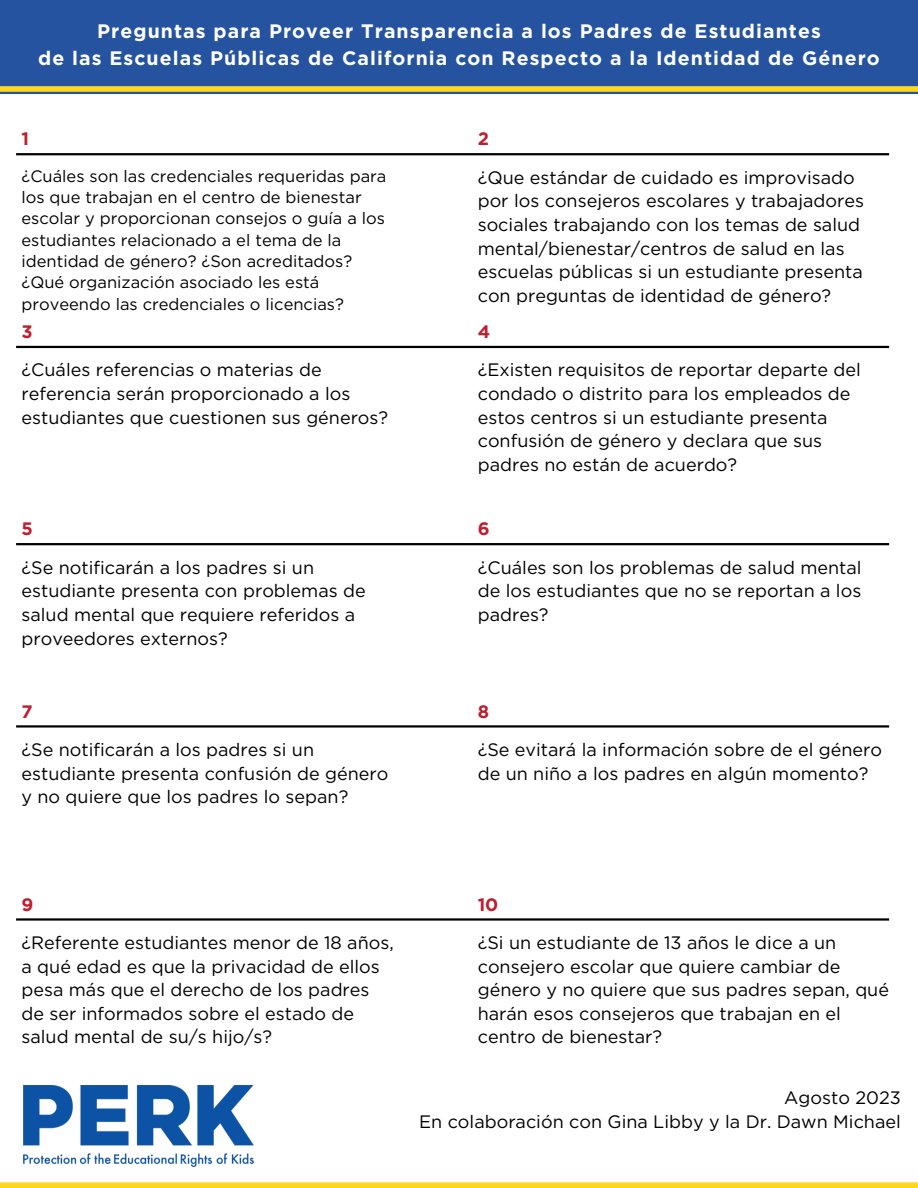
<style>
.page{position:relative;width:918px;height:1188px;background:#fff}
.page>*{position:absolute;margin:0;border:0;box-sizing:border-box;transform-origin:0 0}
.t1{font:700 19.5px "Gotham";letter-spacing:.055em;color:#fff}
.t2{font:18px/23.7px "Gotham";color:#000}
.t3{font:700 18px "Gotham";color:#be1e2e}
.t4{font:16.5px/21.3px "Gotham";color:#000}
</style>
<div class="page">
<hr style="left:16px;top:153px;width:873px;height:2px;background:#000">
<div style="left:0;top:0;width:918px;height:93px;background:#2553a0"></div>
<div style="left:0;top:86px;width:918px;height:6px;background:#ffd71d"></div>
<hr style="left:16px;top:346px;width:873px;height:2px;background:#000">
<hr style="left:16px;top:543px;width:873px;height:2px;background:#000">
<hr style="left:16px;top:725px;width:873px;height:3px;background:#000">
<hr style="left:16px;top:918px;width:873px;height:3px;background:#000">
<div style="left:0;top:1182px;width:918px;height:6px;background:#ffd71d"></div>
<img style="left:23px;top:1085px;width:231px;height:81px">
<p class="t1" style="left:97px;top:20px;width:725px">Preguntas para Proveer Transparencia a los Padres de Estudiantes</p>
<p class="t1" style="left:38px;top:47px;width:843px">de las Escuelas Públicas de California con Respecto a la Identidad de Género</p>
<p class="t3" style="left:22px;top:128px;width:9px">1</p>
<p class="t3" style="left:478px;top:128px;width:13px">2</p>
<p class="t4" style="left:22px;top:165px;width:367px">¿Cuáles son las credenciales requeridas para los que trabajan en el centro de bienestar escolar y proporcionan consejos o guía a los estudiantes relacionado a el tema de la identidad de género? ¿Son acreditados? ¿Qué organización asociado les está proveendo las credenciales o licencias?</p>
<p class="t2" style="left:478px;top:165px;width:388px">¿Que estándar de cuidado es improvisado por los consejeros escolares y trabajadores sociales trabajando con los temas de salud mental/bienestar/centros de salud en las escuelas públicas si un estudiante presenta con preguntas de identidad de género?</p>
<p class="t3" style="left:22px;top:321px;width:13px">3</p>
<p class="t3" style="left:478px;top:321px;width:14px">4</p>
<p class="t2" style="left:22px;top:358px;width:368px">¿Cuáles referencias o materias de referencia serán proporcionado a los estudiantes que cuestionen sus géneros?</p>
<p class="t2" style="left:478px;top:358px;width:385px">¿Existen requisitos de reportar departe del condado o distrito para los empleados de estos centros si un estudiante presenta confusión de género y declara que sus padres no están de acuerdo?</p>
<p class="t3" style="left:22px;top:518px;width:13px">5</p>
<p class="t3" style="left:478px;top:518px;width:13px">6</p>
<p class="t2" style="left:22px;top:555px;width:346px">¿Se notificarán a los padres si un estudiante presenta con problemas de salud mental que requiere referidos a proveedores externos?</p>
<p class="t2" style="left:478px;top:555px;width:385px;text-align:justify">¿Cuáles son los problemas de salud mental de los estudiantes que no se reportan a los padres?</p>
<p class="t3" style="left:22px;top:700px;width:13px">7</p>
<p class="t3" style="left:478px;top:700px;width:13px">8</p>
<p class="t2" style="left:22px;top:738px;width:368px">¿Se notificarán a los padres si un estudiante presenta confusión de género y no quiere que los padres lo sepan?</p>
<p class="t2" style="left:478px;top:738px;width:406px">¿Se evitará la información sobre de el género de un niño a los padres en algún momento?</p>
<p class="t3" style="left:22px;top:893px;width:13px">9</p>
<p class="t3" style="left:478px;top:893px;width:22px">10</p>
<p class="t2" style="left:22px;top:931px;width:374px">¿Referente estudiantes menor de 18 años, a qué edad es que la privacidad de ellos pesa más que el derecho de los padres de ser informados sobre el estado de salud mental de su/s hijo/s?</p>
<p class="t2" style="left:478px;top:931px;width:413px">¿Si un estudiante de 13 años le dice a un consejero escolar que quiere cambiar de género y no quiere que sus padres sepan, qué harán esos consejeros que trabajan en el centro de bienestar?</p>
<p class="t2" style="left:784px;top:1085px;width:118px">Agosto 2023</p>
<p class="t2" style="left:419px;top:1110px;width:483px">En colaboración con Gina Libby y la Dr. Dawn Michael</p>
</div>
